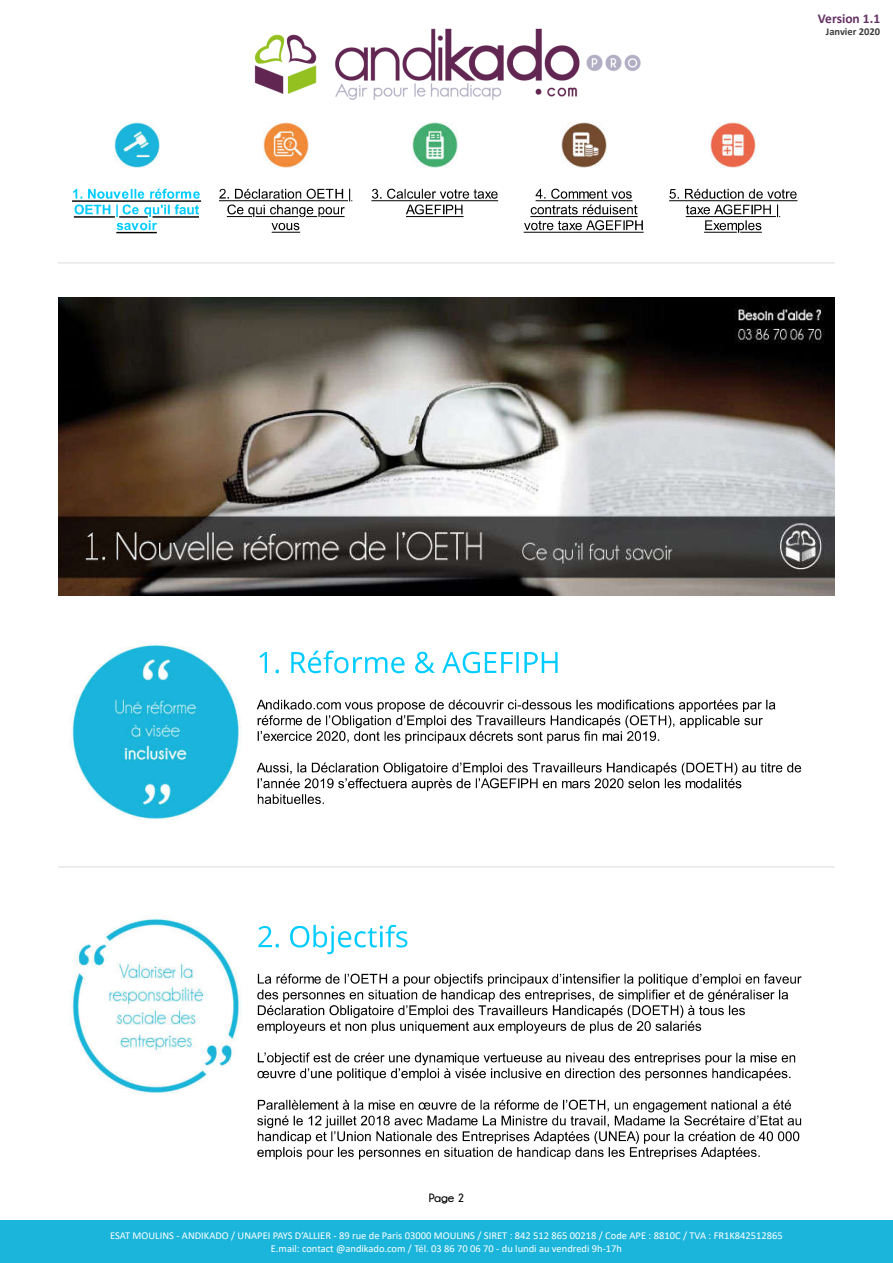
<style>
.page{position:relative;width:893px;height:1263px;background:#fff}
.page>*{position:absolute;margin:0;border:0;box-sizing:border-box;transform-origin:0 0}
.t1{font:700 13.5px "Calibri";color:#636}
.t2{font:700 12px "Champagne&Limousines";color:#000}
.t3{font:10.5px/12.6px "Calibri";color:#fff;text-align:center}
.t4{font:700 10.5px "Calibri";color:#3e3e3f}
</style>
<div class="page">
<img style="left:254px;top:28px;width:387px;height:72px">
<img style="left:114px;top:122px;width:45px;height:45px">
<hr style="left:72px;top:200px;width:129px;height:2px;background:#000">
<hr style="left:116px;top:232px;width:41px;height:1px;background:#000">
<svg style="left:73px;top:189px;width:127px;height:41px"></svg>
<img style="left:263px;top:122px;width:45px;height:45px">
<svg style="left:219px;top:189px;width:133px;height:28px"></svg>
<svg style="left:271px;top:223px;width:29px;height:10px"></svg>
<img style="left:412px;top:122px;width:45px;height:45px">
<hr style="left:371px;top:200px;width:127px;height:1px;background:#000">
<hr style="left:406px;top:216px;width:58px;height:1px;background:#000">
<svg style="left:372px;top:189px;width:126px;height:25px"></svg>
<img style="left:561px;top:122px;width:45px;height:45px">
<hr style="left:530px;top:216px;width:108px;height:1px;background:#000">
<svg style="left:531px;top:189px;width:106px;height:25px"></svg>
<hr style="left:524px;top:232px;width:120px;height:1px;background:#000">
<svg style="left:524px;top:220px;width:119px;height:10px"></svg>
<img style="left:711px;top:122px;width:45px;height:45px">
<svg style="left:669px;top:189px;width:128px;height:44px"></svg>
<img style="left:58px;top:297px;width:777px;height:298px">
<img style="left:70px;top:642px;width:171px;height:178px">
<svg style="left:259px;top:651px;width:299px;height:22px"></svg>
<svg style="left:257px;top:699px;width:518px;height:44px"></svg>
<svg style="left:257px;top:762px;width:544px;height:42px"></svg>
<img style="left:70px;top:918px;width:172px;height:176px">
<svg style="left:258px;top:925px;width:149px;height:29px"></svg>
<svg style="left:257px;top:974px;width:545px;height:59px"></svg>
<svg style="left:257px;top:1052px;width:538px;height:29px"></svg>
<svg style="left:257px;top:1100px;width:544px;height:59px"></svg>
<div style="left:0;top:1220px;width:893px;height:43px;background:#1bb5dc"></div>
<p class="t1" style="left:818px;top:9px;width:64px">Version 1.1</p>
<p class="t4" style="left:826px;top:25px;width:56px">Janvier 2020</p>
<p class="t2" style="left:429px;top:1191px;width:37px">Page 2</p>
<p class="t3" style="left:110px;top:1229px;width:674px">ESAT MOULINS - ANDIKADO / UNAPEI PAYS D’ALLIER - 89 rue de Paris 03000 MOULINS / SIRET : 842 512 865 00218 / Code APE : 8810C / TVA : FR1K842512865<br>E.mail: contact @andikado.com / Tél. 03 86 70 06 70 - du lundi au vendredi 9h-17h</p>
</div>
